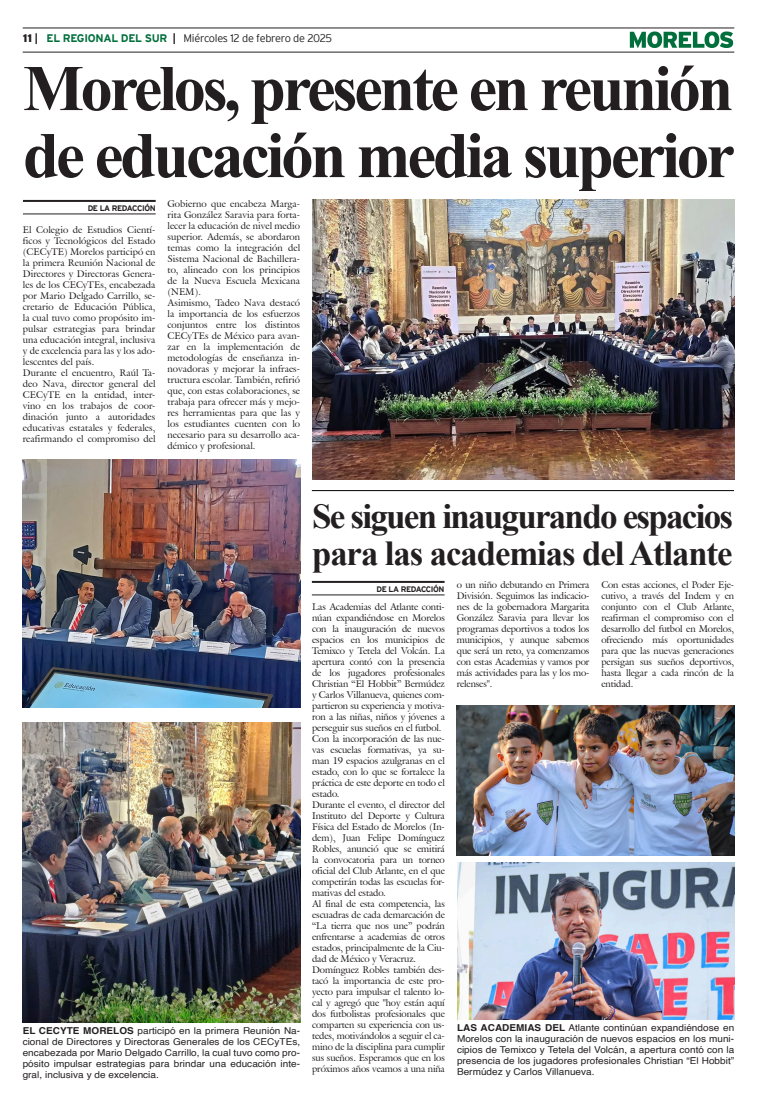
<style>
.page{position:relative;width:757px;height:1106px;background:#fff}
.page>*{position:absolute;margin:0;border:0;box-sizing:border-box;transform-origin:0 0}
.Cabeza_01{font:700 65px "Times New Roman";letter-spacing:-.05em;color:#231f20}
.Cabeza_02{font:700 35px "Times New Roman";letter-spacing:-.05em;color:#231f20}
.Cabeza_02-2{font:700 35px "Times New Roman";letter-spacing:-.03em;color:#231f20}
.t1{font:300 11px "Interstate";letter-spacing:-.025em;color:#231f20}
.t2{font:9.5px/11px "Galliard IT Cby BT";letter-spacing:-.01em;color:#231f20;text-align:justify}
.Pie_de_foto{font:9.5px/11px "Helvetica";letter-spacing:.005em;color:#231f20;text-align:justify;scale:1.05 1}
.t3{font:700 8px "Interstate";letter-spacing:-.05em;color:#231f20}
.s1{font-weight:900}
.s2{font-weight:700}
.s3{font-weight:700;color:#006f3c}
</style>
<div class="page">
<hr style="left:23px;top:28px;width:711px;height:1px;background:#231f20">
<hr style="left:23px;top:52px;width:711px;height:1px;background:#231f20">
<svg style="left:630px;top:31px;width:103px;height:17px"></svg>
<hr style="left:23px;top:200px;width:133px;height:2px;background:#231f20">
<hr style="left:23px;top:213px;width:133px;height:1px;background:#231f20">
<hr style="left:312px;top:581px;width:133px;height:2px;background:#231f20">
<hr style="left:312px;top:594px;width:133px;height:1px;background:#231f20">
<img style="left:457px;top:705px;width:277px;height:150px">
<img style="left:457px;top:862px;width:277px;height:157px">
<hr style="left:312px;top:490px;width:422px;height:1px;background:#000">
<img style="left:312px;top:200px;width:422px;height:279px">
<img style="left:23px;top:459px;width:277px;height:248px">
<img style="left:23px;top:722px;width:277px;height:300px">
<p class="t1" style="left:23px;top:32px;width:311px"><span class="s1">11</span> <span class="s2">|</span> <span class="s3">EL REGIONAL DEL SUR</span> <span class="s2">|</span> Miércoles 12 de febrero de 2025</p>
<p class="Cabeza_01" style="left:23px;top:41px;width:712px">Morelos, presente en reunión</p>
<p class="Cabeza_01" style="left:23px;top:108px;width:713px">de educación media superior</p>
<p class="t3" style="left:88px;top:203px;width:69px">DE LA REDACCIÓN</p>
<p class="t2" style="left:167px;top:198px;width:134px">Gobierno que encabeza Marga&shy;rita González Saravia para forta&shy;lecer la educación de nivel medio superior. Además, se abordaron temas como la integración del Sistema Nacional de Bachillera&shy;to, alineado con los principios de la Nueva Escuela Mexicana (NEM).</p>
<p class="t2" style="left:167px;top:297px;width:134px">Asimismo, Tadeo Nava destacó la importancia de los esfuerzos conjuntos entre los distintos CECyTEs de México para avan&shy;zar en la implementación de metodologías de enseñanza in&shy;novadoras y mejorar la infraes&shy;tructura escolar. También, refirió que, con estas colaboraciones, se trabaja para ofrecer más y mejo&shy;res herramientas para que las y los estudiantes cuenten con lo necesario para su desarrollo aca&shy;démico y profesional.</p>
<p class="t2" style="left:23px;top:224px;width:134px">El Colegio de Estudios Cientí&shy;ficos y Tecnológicos del Estado (CECyTE) Morelos participó en la primera Reunión Nacional de Directores y Directoras Genera&shy;les de los CECyTEs, encabezada por Mario Delgado Carrillo, se&shy;cretario de Educación Pública, la cual tuvo como propósito im&shy;pulsar estrategias para brindar una educación integral, inclusiva y de excelencia para las y los ado&shy;lescentes del país.</p>
<p class="t2" style="left:23px;top:367px;width:134px">Durante el encuentro, Raúl Ta&shy;deo Nava, director general del CECyTE en la entidad, inter&shy;vino en los trabajos de coor&shy;dinación junto a autoridades educativas estatales y federales, reafirmando el compromiso del</p>
<p class="Pie_de_foto" style="left:23px;top:1025px;width:266px"><span class="s2">EL CECYTE MORELOS</span> participó en la primera Reunión Na&shy;cional de Directores y Directoras Generales de los CECyTEs, encabezada por Mario Delgado Carrillo, la cual tuvo como pro&shy;pósito impulsar estrategias para brindar una educación inte&shy;gral, inclusiva y de excelencia.</p>
<p class="Cabeza_02" style="left:312px;top:490px;width:422px">Se siguen inaugurando espacios</p>
<p class="Cabeza_02-2" style="left:312px;top:527px;width:422px">para las academias del Atlante</p>
<p class="t3" style="left:377px;top:584px;width:69px">DE LA REDACCIÓN</p>
<p class="t2" style="left:457px;top:579px;width:134px">o un niño debutando en Primera División. Seguimos las indicacio&shy;nes de la gobernadora Margarita González Saravia para llevar los programas deportivos a todos los municipios, y aunque sabemos que será un reto, ya comenzamos con estas Academias y vamos por más actividades para las y los mo&shy;relenses".</p>
<p class="t2" style="left:601px;top:579px;width:134px">Con estas acciones, el Poder Eje&shy;cutivo, a través del Indem y en conjunto con el Club Atlante, reafirman el compromiso con el desarrollo del futbol en Morelos, ofreciendo más oportunidades para que las nuevas generaciones persigan sus sueños deportivos, hasta llegar a cada rincón de la entidad.</p>
<p class="t2" style="left:312px;top:601px;width:134px">Las Academias del Atlante conti&shy;núan expandiéndose en Morelos con la inauguración de nuevos espacios en los municipios de Temixco y Tetela del Volcán. La apertura contó con la presencia de los jugadores profesionales Christian “El Hobbit” Bermúdez y Carlos Villanueva, quienes com&shy;partieron su experiencia y motiva&shy;ron a las niñas, niños y jóvenes a perseguir sus sueños en el futbol.</p>
<p class="t2" style="left:312px;top:733px;width:134px">Con la incorporación de las nue&shy;vas escuelas formativas, ya su&shy;man 19 espacios azulgranas en el estado, con lo que se fortalece la práctica de este deporte en todo el estado.</p>
<p class="t2" style="left:312px;top:799px;width:134px">Durante el evento, el director del Instituto del Deporte y Cultura Física del Estado de Morelos (In&shy;dem), Juan Felipe Domínguez Robles, anunció que se emitirá la convocatoria para un torneo oficial del Club Atlante, en el que competirán todas las escuelas for&shy;mativas del estado.</p>
<p class="t2" style="left:312px;top:898px;width:134px">Al final de esta competencia, las escuadras de cada demarcación de “La tierra que nos une” podrán enfrentarse a academias de otros estados, principalmente de la Ciu&shy;dad de México y Veracruz.</p>
<p class="t2" style="left:312px;top:964px;width:134px">Domínguez Robles también des&shy;tacó la importancia de este pro&shy;yecto para impulsar el talento lo&shy;cal y agregó que "hoy están aquí dos futbolistas profesionales que comparten su experiencia con us&shy;tedes, motivándolos a seguir el ca&shy;mino de la disciplina para cumplir sus sueños. Esperamos que en los próximos años veamos a una niña</p>
<p class="Pie_de_foto" style="left:457px;top:1022px;width:266px"><span class="s2">LAS ACADEMIAS DEL</span> Atlante continúan expandiéndose en Morelos con la inauguración de nuevos espacios en los muni&shy;cipios de Temixco y Tetela del Volcán, a apertura contó con la presencia de los jugadores profesionales Christian “El Hobbit” Bermúdez y Carlos Villanueva.</p>
</div>
